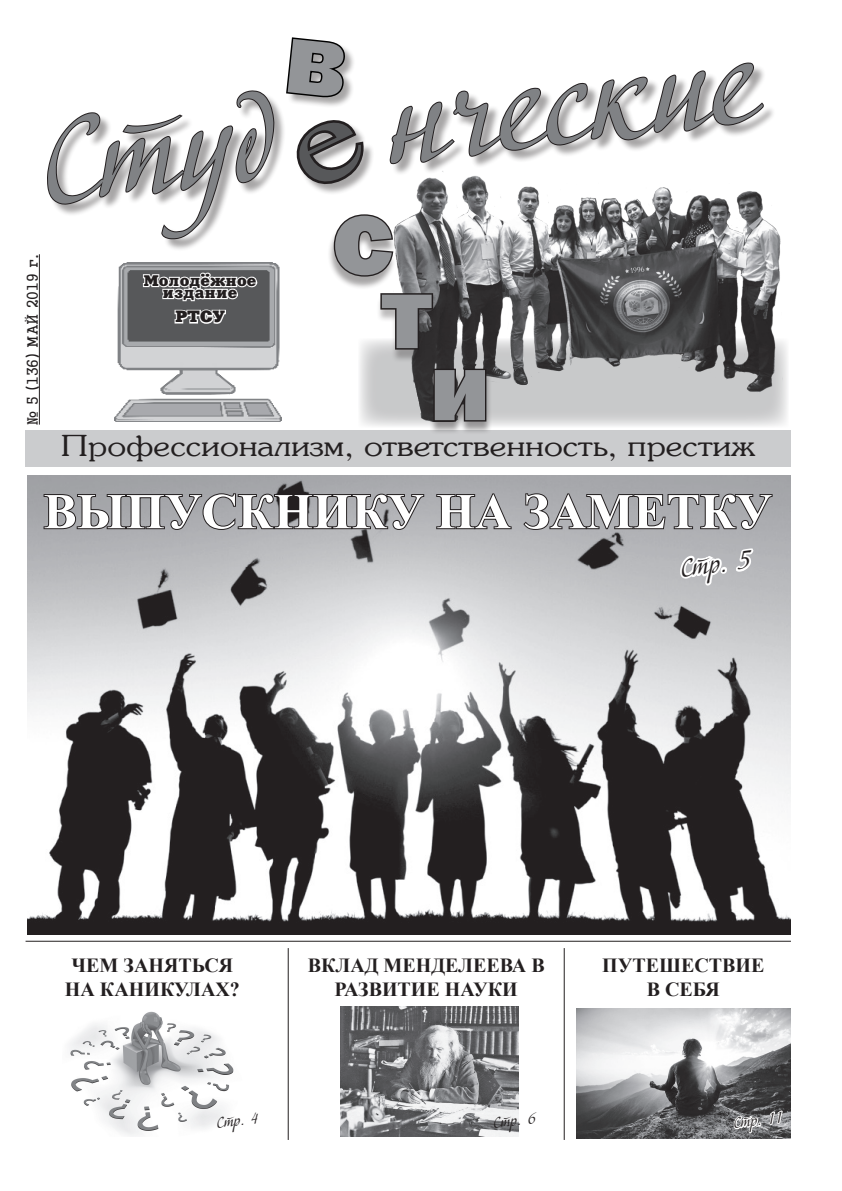
<style>
.page{position:relative;width:842px;height:1191px;background:#fff}
.page>*{position:absolute;margin:0;border:0;box-sizing:border-box;transform-origin:0 0}
.t1{font:120px "Adventure";color:#808285}
.t2{font:800 115.2px "Franklin Gothic";color:#939598}
.t3{font:800 108.4px "Franklin Gothic";color:#939598}
.t4{font:800 101.5px "Franklin Gothic";color:#939598}
.t5{font:700 50px "Times New Roman";color:#fff}
.t6{font:28.8px "AG Presquire";color:#231f20;scale:1.16 1}
.t7{font:25px "Adventure";color:#231f20}
.t8{font:700 20px/24px "Times New Roman";color:#231f20;text-align:center}
.t9{font:16.3px "Xenia Condensed C";color:#231f20;scale:1.25 1}
.t10{font:15.3px/12px "Xenia Condensed C";color:#231f20;text-align:center;scale:1.25 1}
.t11{font:15px "Gungsuh";color:#231f20}
.t12{font:15px "Adventure";color:#231f20}
</style>
<div class="page">
<svg style="left:47px;top:90px;width:228px;height:151px"></svg>
<svg style="left:389px;top:62px;width:376px;height:100px"></svg>
<div style="left:297px;top:121px;width:78px;height:74px;background:#231f20;opacity:.4"></div>
<svg style="left:359px;top:340px;width:426px;height:86px"></svg>
<div style="left:287px;top:38px;width:69px;height:71px;background:#231f20;opacity:.4"></div>
<div style="left:26px;top:430px;width:765px;height:36px;background:#cbccce"></div>
<img style="left:114px;top:262px;width:167px;height:160px">
<svg style="left:142px;top:271px;width:117px;height:54px"></svg>
<hr style="left:39px;top:254px;width:1px;height:170px;background:#231f20">
<hr style="left:26px;top:940px;width:765px;height:1px;background:#231f20">
<img style="left:27px;top:476px;width:764px;height:458px">
<svg style="left:43px;top:492px;width:382px;height:39px;background:#7d7d80"></svg>
<svg style="left:435px;top:492px;width:78px;height:38px;background:#89898c"></svg>
<svg style="left:522px;top:488px;width:252px;height:120px;background:#a7a7aa"></svg>
<hr style="left:288px;top:948px;width:1px;height:192px;background:#231f20">
<hr style="left:564px;top:948px;width:1px;height:192px;background:#231f20">
<img style="left:340px;top:1006px;width:178px;height:130px">
<img style="left:70px;top:1011px;width:164px;height:125px">
<img style="left:577px;top:1008px;width:214px;height:130px">
<svg style="left:732px;top:1099px;width:52px;height:40px;background:#7a7a7c"></svg>
<img style="left:390px;top:159px;width:398px;height:263px">
<div style="left:376px;top:296px;width:64px;height:67px;background:#231f20;opacity:.3"></div>
<svg style="left:379px;top:292px;width:56px;height:59px;background:#858484"></svg>
<div style="left:429px;top:371px;width:64px;height:64px;background:#231f20;opacity:.4"></div>
<svg style="left:432px;top:367px;width:56px;height:56px;background:#535152"></svg>
<div style="left:327px;top:217px;width:70px;height:73px;background:#231f20;opacity:.4"></div>
<svg style="left:332px;top:213px;width:63px;height:65px"></svg>
<svg style="left:296px;top:120px;width:74px;height:70px"></svg>
<svg style="left:286px;top:37px;width:61px;height:62px;background:#959494"></svg>
<h1 class="t1" style="left:31px;top:96px;width:723px;rotate:-7deg">Студ нческие</h1>
<p class="t10" style="left:143px;top:274px;width:92px">Молодёжное издание</p>
<p class="t9" style="left:175px;top:306px;width:41px">РТСУ</p>
<h2 class="t2" style="left:332px;top:161px;width:62px">с</h2>
<p class="t11" style="left:25px;top:424px;width:172px;rotate:-90deg">№ 5 (136) МАЙ 2019 г.</p>
<h3 class="t3" style="left:384px;top:241px;width:48px">т</h3>
<h3 class="t4" style="left:430px;top:320px;width:62px">и</h3>
<h3 class="t6" style="left:61px;top:429px;width:600px">Профессионализм, ответственность, престиж</h3>
<h3 class="t5" style="left:43px;top:477px;width:730px">ВЫПУСКНИКУ НА ЗАМЕТКУ</h3>
<p class="t7" style="left:678px;top:554px;width:72px;rotate:-7deg">Стр. 5</p>
<p class="t8" style="left:65px;top:953px;width:176px">ЧЕМ ЗАНЯТЬСЯ<br>НА КАНИКУЛАХ?</p>
<p class="t8" style="left:602px;top:953px;width:164px">ПУТЕШЕСТВИЕ<br>В СЕБЯ</p>
<p class="t8" style="left:308px;top:953px;width:180px">Вклад Менделеева</p>
<p class="t8" style="left:531px;top:953px;width:12px">в</p>
<p class="t8" style="left:335px;top:977px;width:25px">развитие</p>
<p class="t8" style="left:445px;top:977px;width:16px">науки</p>
<p class="t12" style="left:216px;top:1114px;width:44px;rotate:-7deg">Стр. 4</p>
<p class="t12" style="left:492px;top:1114px;width:44px;rotate:-7deg">Стр. 6</p>
<p class="t12" style="left:732px;top:1114px;width:52px;rotate:-7deg">Стр. 11</p>
</div>
